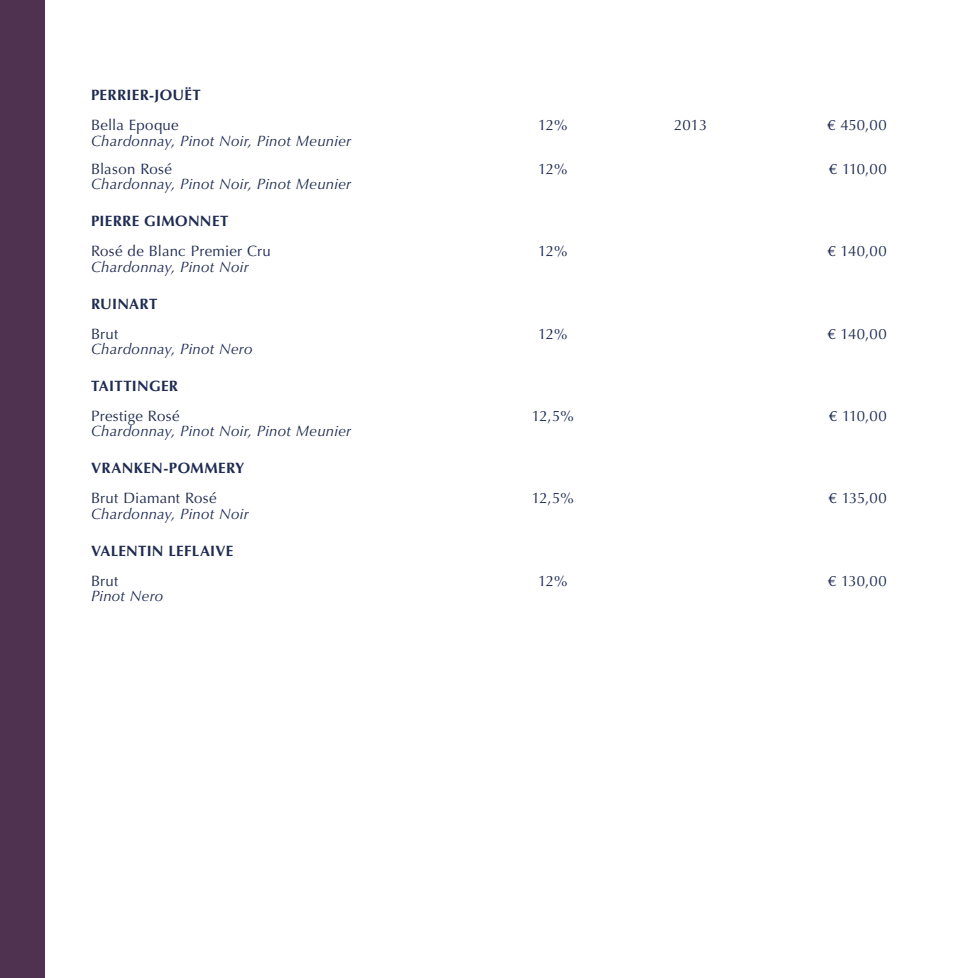
<style>
.page{position:relative;width:978px;height:978px;background:#fff}
.page>*{position:absolute;margin:0;border:0;box-sizing:border-box;transform-origin:0 0}
.t1{font:italic 15px "Optima LT Std";letter-spacing:.015em;color:#1f2b51}
.t2{font:15px "Optima LT Std";letter-spacing:.015em;color:#1f2b51}
.t3{font:700 15px "Optima LT Std";letter-spacing:.02em;color:#1f2b51}
</style>
<div class="page">
<div style="left:0;top:0;width:45px;height:978px;background:#4f3250"></div>
<p class="t3" style="left:91px;top:86px;width:111px">PERRIER-JOUËT</p>
<p class="t2" style="left:91px;top:117px;width:89px">Bella Epoque</p>
<p class="t2" style="left:538px;top:117px;width:31px">12%</p>
<p class="t2" style="left:674px;top:117px;width:35px">2013</p>
<p class="t2" style="left:827px;top:117px;width:61px">€ 450,00</p>
<p class="t1" style="left:91px;top:132px;width:262px">Chardonnay, Pinot Noir, Pinot Meunier</p>
<p class="t2" style="left:91px;top:160px;width:82px">Blason Rosé</p>
<p class="t2" style="left:538px;top:160px;width:31px">12%</p>
<p class="t2" style="left:829px;top:160px;width:60px">€ 110,00</p>
<p class="t1" style="left:91px;top:175px;width:262px">Chardonnay, Pinot Noir, Pinot Meunier</p>
<p class="t3" style="left:91px;top:212px;width:139px">PIERRE GIMONNET</p>
<p class="t2" style="left:91px;top:242px;width:181px">Rosé de Blanc Premier Cru</p>
<p class="t2" style="left:538px;top:242px;width:31px">12%</p>
<p class="t2" style="left:827px;top:242px;width:61px">€ 140,00</p>
<p class="t1" style="left:91px;top:258px;width:159px">Chardonnay, Pinot Noir</p>
<p class="t3" style="left:91px;top:295px;width:68px">RUINART</p>
<p class="t2" style="left:91px;top:325px;width:29px">Brut</p>
<p class="t2" style="left:538px;top:325px;width:31px">12%</p>
<p class="t2" style="left:827px;top:325px;width:61px">€ 140,00</p>
<p class="t1" style="left:91px;top:340px;width:163px">Chardonnay, Pinot Nero</p>
<p class="t3" style="left:91px;top:377px;width:89px">TAITTINGER</p>
<p class="t2" style="left:91px;top:407px;width:90px">Prestige Rosé</p>
<p class="t2" style="left:532px;top:407px;width:43px">12,5%</p>
<p class="t2" style="left:829px;top:407px;width:60px">€ 110,00</p>
<p class="t1" style="left:91px;top:422px;width:262px">Chardonnay, Pinot Noir, Pinot Meunier</p>
<p class="t3" style="left:91px;top:460px;width:155px">VRANKEN-POMMERY</p>
<p class="t2" style="left:91px;top:490px;width:127px">Brut Diamant Rosé</p>
<p class="t2" style="left:532px;top:490px;width:43px">12,5%</p>
<p class="t2" style="left:828px;top:490px;width:60px">€ 135,00</p>
<p class="t1" style="left:91px;top:505px;width:159px">Chardonnay, Pinot Noir</p>
<p class="t3" style="left:91px;top:542px;width:144px">VALENTIN LEFLAIVE</p>
<p class="t2" style="left:91px;top:572px;width:29px">Brut</p>
<p class="t2" style="left:538px;top:572px;width:31px">12%</p>
<p class="t2" style="left:828px;top:572px;width:61px">€ 130,00</p>
<p class="t1" style="left:91px;top:587px;width:74px">Pinot Nero</p>
</div>
